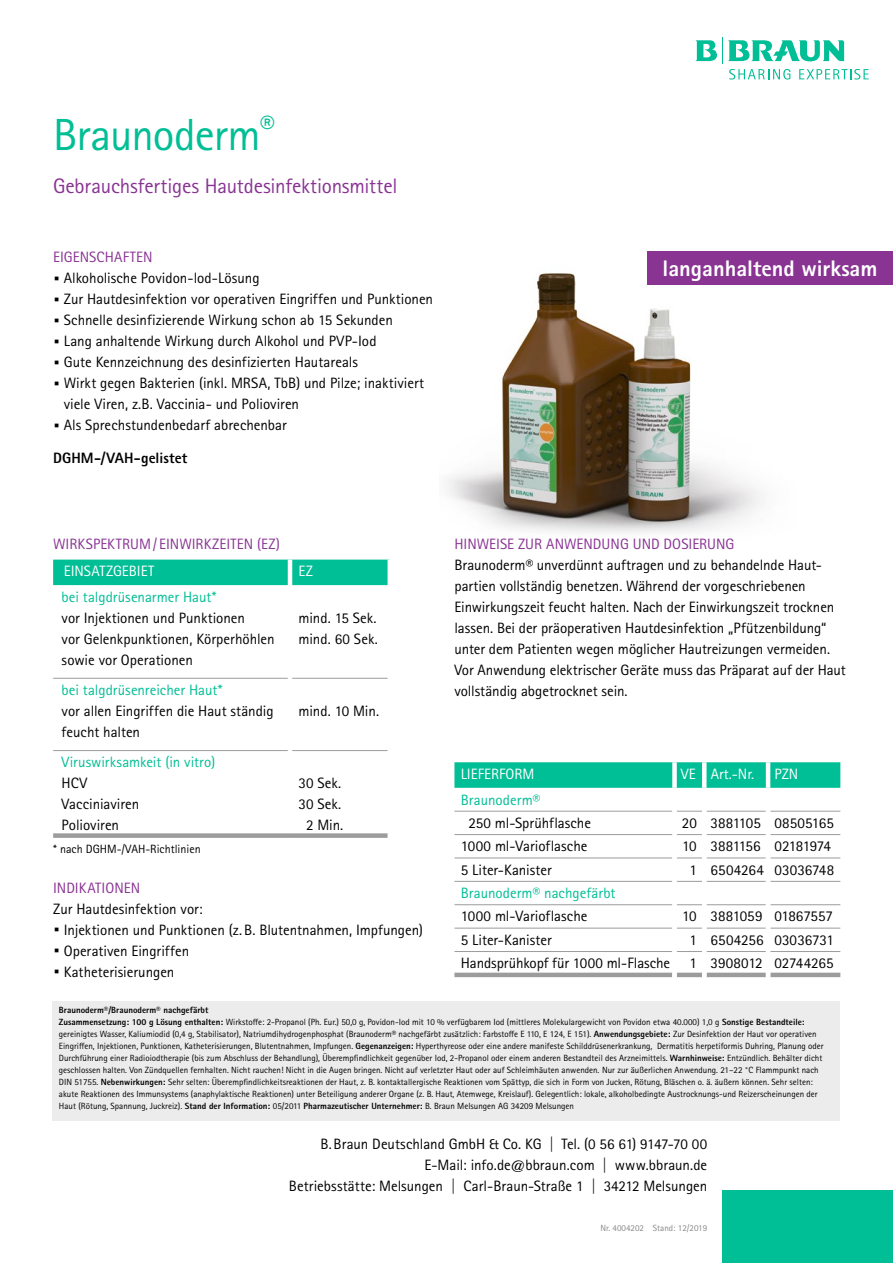
<style>
.page{position:relative;width:893px;height:1263px;background:#fff}
.page>*{position:absolute;margin:0;border:0;box-sizing:border-box;transform-origin:0 0}
.t1{font:45px "Rotis Sans Serif Pro";letter-spacing:-.02em;color:#00be95}
.t2{font:800 22.5px "Rotis Sans Serif Pro";color:#fff}
.t3{font:21px "Rotis Sans Serif Pro";letter-spacing:-.01em;color:#893393}
.t4{font:15px/21px "Rotis Sans Serif Pro";letter-spacing:-.005em;color:#000}
.t5{font:15px "Rotis Sans Serif Pro";color:#00be95}
.t6{font:15px "Rotis Sans Serif Pro";color:#893393}
.t7{font:15px "Rotis Sans Serif Pro";color:#fff}
.t8{font:800 15px "Rotis Sans Serif Pro";letter-spacing:.005em;color:#000}
.t9{font:15px "Rotis Sans Serif Pro";letter-spacing:-.035em;color:#000}
.t10{font:12px "Rotis Sans Serif Pro";color:#000}
.t11{font:9px/12px "Rotis Sans Serif Pro";color:#000}
.t12{font:9px "Rotis Sans Serif Pro";color:#868786}
.s1{font-weight:800;font-size:30px}
.s2{font-weight:800}
</style>
<div class="page">
<img style="left:447px;top:273px;width:314px;height:260px">
<div style="left:722px;top:1191px;width:171px;height:72px;background:#00be95"></div>
<svg style="left:695px;top:37px;width:174px;height:43px"></svg>
<svg style="left:454px;top:762px;width:386px;height:26px;background:#05bf97"></svg>
<hr style="left:454px;top:811px;width:218px;height:1px;background:#9c9c9d">
<svg style="left:677px;top:811px;width:25px;height:1px"></svg>
<hr style="left:706px;top:811px;width:60px;height:1px;background:#9c9c9d">
<hr style="left:770px;top:811px;width:70px;height:1px;background:#9c9c9d">
<hr style="left:454px;top:834px;width:218px;height:1px;background:#9c9c9d">
<svg style="left:677px;top:834px;width:25px;height:1px"></svg>
<hr style="left:706px;top:834px;width:60px;height:1px;background:#9c9c9d">
<hr style="left:770px;top:834px;width:70px;height:1px;background:#9c9c9d">
<hr style="left:454px;top:857px;width:218px;height:1px;background:#9c9c9d">
<svg style="left:677px;top:857px;width:25px;height:1px"></svg>
<hr style="left:706px;top:857px;width:60px;height:1px;background:#9c9c9d">
<hr style="left:770px;top:857px;width:70px;height:1px;background:#9c9c9d">
<hr style="left:454px;top:881px;width:218px;height:1px;background:#9c9c9d">
<svg style="left:677px;top:881px;width:25px;height:1px"></svg>
<hr style="left:706px;top:881px;width:60px;height:1px;background:#9c9c9d">
<hr style="left:770px;top:881px;width:70px;height:1px;background:#9c9c9d">
<hr style="left:454px;top:904px;width:218px;height:1px;background:#9c9c9d">
<svg style="left:677px;top:904px;width:25px;height:1px"></svg>
<hr style="left:706px;top:904px;width:60px;height:1px;background:#9c9c9d">
<hr style="left:770px;top:904px;width:70px;height:1px;background:#9c9c9d">
<hr style="left:454px;top:928px;width:218px;height:1px;background:#9c9c9d">
<svg style="left:677px;top:928px;width:25px;height:1px"></svg>
<hr style="left:706px;top:928px;width:60px;height:1px;background:#9c9c9d">
<hr style="left:770px;top:928px;width:70px;height:1px;background:#9c9c9d">
<hr style="left:454px;top:951px;width:218px;height:1px;background:#9c9c9d">
<svg style="left:677px;top:951px;width:25px;height:1px"></svg>
<hr style="left:706px;top:951px;width:60px;height:1px;background:#9c9c9d">
<hr style="left:770px;top:951px;width:70px;height:1px;background:#9c9c9d">
<div style="left:672px;top:762px;width:5px;height:26px;background:#fff"></div>
<hr style="left:702px;top:762px;width:4px;height:26px;background:#fff">
<hr style="left:766px;top:762px;width:4px;height:26px;background:#fff">
<hr style="left:454px;top:973px;width:218px;height:4px;background:#9c9c9d">
<hr style="left:677px;top:973px;width:25px;height:4px;background:#9c9c9d">
<hr style="left:706px;top:973px;width:60px;height:4px;background:#9c9c9d">
<hr style="left:770px;top:973px;width:70px;height:4px;background:#9c9c9d">
<div style="left:53px;top:560px;width:335px;height:25px;background:#00be95"></div>
<hr style="left:53px;top:678px;width:235px;height:1px;background:#9c9c9d">
<hr style="left:292px;top:678px;width:96px;height:1px;background:#9c9c9d">
<hr style="left:53px;top:750px;width:235px;height:1px;background:#9c9c9d">
<hr style="left:292px;top:750px;width:96px;height:1px;background:#9c9c9d">
<hr style="left:288px;top:560px;width:4px;height:25px;background:#fff">
<div style="left:53px;top:833px;width:237px;height:5px;background:#9c9c9d"></div>
<div style="left:290px;top:833px;width:98px;height:5px;background:#9c9c9d"></div>
<div style="left:53px;top:1002px;width:787px;height:119px;background:#ececed"></div>
<div style="left:647px;top:252px;width:246px;height:33px;background:#893393"></div>
<h1 class="t1" style="left:53px;top:108px;width:223px">Braunoderm<sup>®</sup></h1>
<h3 class="t3" style="left:53px;top:173px;width:346px">Gebrauchsfertiges Hautdesinfektionsmittel</h3>
<h3 class="t6" style="left:53px;top:248px;width:101px">EIGENSCHAFTEN</h3>
<h3 class="t4" style="left:53px;top:268px;width:208px"><span class="s1">·</span> Alkoholische Povidon-lod-Lösung</h3>
<h3 class="t4" style="left:53px;top:289px;width:381px"><span class="s1">·</span> Zur Hautdesinfektion vor operativen Eingriffen und Punktionen</h3>
<h3 class="t4" style="left:53px;top:310px;width:341px"><span class="s1">·</span> Schnelle desinfizierende Wirkung schon ab 15 Sekunden</h3>
<h3 class="t4" style="left:53px;top:331px;width:325px"><span class="s1">·</span> Lang anhaltende Wirkung durch Alkohol und PVP-Iod</h3>
<h3 class="t4" style="left:53px;top:352px;width:306px"><span class="s1">·</span> Gute Kennzeichnung des desinfizierten Hautareals</h3>
<h3 class="t4" style="left:53px;top:373px;width:373px"><span class="s1">·</span> Wirkt gegen Bakterien (inkl. MRSA, TbB) und Pilze; inaktiviert</h3>
<h3 class="t4" style="left:64px;top:394px;width:237px">viele Viren, z.B. Vaccinia- und Polioviren</h3>
<h3 class="t4" style="left:53px;top:415px;width:235px"><span class="s1">·</span> Als Sprechstundenbedarf abrechenbar</h3>
<h3 class="t8" style="left:53px;top:449px;width:136px">DGHM-/VAH-gelistet</h3>
<h2 class="t2" style="left:663px;top:254px;width:216px">langanhaltend wirksam</h2>
<h3 class="t6" style="left:53px;top:535px;width:228px">WIRKSPEKTRUM/ EINWIRKZEITEN (EZ)</h3>
<h3 class="t7" style="left:64px;top:562px;width:92px">EINSATZGEBIET</h3>
<h3 class="t7" style="left:298px;top:562px;width:16px">EZ</h3>
<h3 class="t5" style="left:62px;top:588px;width:156px">bei talgdrüsenarmer Haut*</h3>
<h3 class="t4" style="left:62px;top:607px;width:215px">vor Injektionen und Punktionen<br>vor Gelenkpunktionen, Körperhöhlen sowie vor Operationen</h3>
<h3 class="t4" style="left:298px;top:607px;width:81px">mind. 15 Sek. mind. 60 Sek.</h3>
<h3 class="t5" style="left:62px;top:681px;width:162px">bei talgdrüsenreicher Haut*</h3>
<h3 class="t4" style="left:62px;top:700px;width:214px">vor allen Eingriffen die Haut ständig feucht halten</h3>
<h3 class="t4" style="left:298px;top:700px;width:82px">mind. 10 Min.</h3>
<h3 class="t5" style="left:62px;top:753px;width:155px">Viruswirksamkeit (in vitro)</h3>
<h3 class="t4" style="left:62px;top:773px;width:79px">HCV<br>Vacciniaviren<br>Polioviren</h3>
<h3 class="t4" style="left:298px;top:773px;width:46px;text-align:center">30 Sek.<br>30 Sek.<br>2 Min.</h3>
<h3 class="t10" style="left:53px;top:841px;width:149px">* nach DGHM-/VAH-Richtlinien</h3>
<h3 class="t6" style="left:53px;top:879px;width:89px">INDIKATIONEN</h3>
<h3 class="t4" style="left:53px;top:898px;width:371px">Zur Hautdesinfektion vor:<br><span class="s1">·</span> Injektionen und Punktionen (z.B. Blutentnahmen, Impfungen) <span class="s1">·</span> Operativen Eingriffen<br><span class="s1">·</span> Katheterisierungen</h3>
<h3 class="t6" style="left:454px;top:535px;width:282px">HINWEISE ZUR ANWENDUNG UND DOSIERUNG</h3>
<p class="t4" style="left:454px;top:555px;width:393px">Braunoderm® unverdünnt auftragen und zu behandelnde Haut&shy;partien vollständig benetzen. Während der vorgeschriebenen Einwirkungszeit feucht halten. Nach der Einwirkungszeit trocknen lassen. Bei der präoperativen Hautdesinfektion „Pfützenbildung“ unter dem Patienten wegen möglicher Hautreizungen vermeiden.<br>Vor Anwendung elektrischer Geräte muss das Präparat auf der Haut vollständig abgetrocknet sein.</p>
<h3 class="t7" style="left:461px;top:765px;width:75px">LIEFERFORM</h3>
<h3 class="t7" style="left:681px;top:765px;width:75px">VE Art.-Nr.</h3>
<h3 class="t7" style="left:774px;top:765px;width:25px">PZN</h3>
<h3 class="t5" style="left:461px;top:791px;width:81px">Braunoderm®</h3>
<h3 class="t4" style="left:468px;top:812px;width:124px">250 ml-Sprühflasche</h3>
<h3 class="t4" style="left:682px;top:812px;width:153px">20 3881105 08505165</h3>
<h3 class="t4" style="left:461px;top:836px;width:128px">1000 ml-Varioflasche</h3>
<h3 class="t9" style="left:682px;top:837px;width:150px">10 3881156 02181974</h3>
<h3 class="t4" style="left:461px;top:859px;width:92px">5 Liter-Kanister</h3>
<h3 class="t4" style="left:689px;top:859px;width:146px">1 6504264 03036748</h3>
<h3 class="t5" style="left:461px;top:884px;width:156px">Braunoderm® nachgefärbt</h3>
<h3 class="t4" style="left:461px;top:906px;width:128px">1000 ml-Varioflasche</h3>
<h3 class="t4" style="left:682px;top:906px;width:152px">10 3881059 01867557</h3>
<h3 class="t4" style="left:461px;top:929px;width:92px">5 Liter-Kanister</h3>
<h3 class="t4" style="left:689px;top:929px;width:146px">1 6504256 03036731</h3>
<h3 class="t4" style="left:461px;top:953px;width:211px">Handsprühkopf für 1000 ml-Flasche</h3>
<h3 class="t4" style="left:689px;top:953px;width:146px">1 3908012 02744265</h3>
<p class="t11" style="left:59px;top:1004px;width:766px"><span class="s2">Braunoderm®/Braunoderm® nachgefärbt<br>Zusammensetzung: 100 g Lösung enthalten:</span> Wirkstoffe: 2-Propanol (Ph. Eur.) 50,0 g, Povidon-Iod mit 10 % verfügbarem Iod (mittleres Molekulargewicht von Povidon etwa 40.000) 1,0 g <span class="s2">Sonstige Bestandteile: </span>gereinigtes Wasser, Kaliumiodid (0,4 g, Stabilisator), Natriumdihydrogenphosphat (Braunoderm® nachgefärbt zusätzlich: Farbstoffe E 110, E 124, E 151). <span class="s2">Anwendungsgebiete:</span> Zur Desinfektion der Haut vor operativen Eingriffen, Injektionen, Punktionen, Katheterisierungen, Blutentnahmen, Impfungen. <span class="s2">Gegenanzeigen:</span> Hyperthyreose oder eine andere manifeste Schilddrüsenerkrankung, Dermatitis herpetiformis Duhring, Planung oder Durchführung einer Radioiodtherapie (bis zum Abschluss der Behandlung), Überempfindlichkeit gegenüber Iod, 2-Propanol oder einem anderen Bestandteil des Arzneimittels. <span class="s2">Warnhinweise:</span> Entzündlich. Behälter dicht geschlossen halten. Von Zündquellen fernhalten. Nicht rauchen! Nicht in die Augen bringen. Nicht auf verletzter Haut oder auf Schleimhäuten anwenden. Nur zur äußerlichen Anwendung. 21–22 °C Flammpunkt nach DIN 51755. <span class="s2">Nebenwirkungen:</span> Sehr selten: Überempfindlichkeitsreaktionen der Haut, z. B. kontaktallergische Reaktionen vom Spättyp, die sich in Form von Jucken, Rötung, Bläschen o. ä. äußern können. Sehr selten: akute Reaktionen des Immunsystems (anaphylaktische Reaktionen) unter Beteiligung anderer Organe (z. B. Haut, Atemwege, Kreislauf). Gelegentlich: lokale, alkoholbedingte Austrocknungs-und Reizerscheinungen der Haut (Rötung, Spannung, Juckreiz). <span class="s2">Stand der Information:</span> 05/2011 <span class="s2">Pharmazeutischer Unternehmer:</span> B. Braun Melsungen AG 34209 Melsungen</p>
<h3 class="t4" style="left:289px;top:1133px;width:420px;text-align:right">B.Braun Deutschland GmbH &amp; Co. KG | Tel. (0 56 61) 9147-70 00<br>E-Mail: info.de@bbraun.com | www.bbraun.de<br>Betriebsstätte: Melsungen | Carl-Braun-Straße 1 | 34212 Melsungen</h3>
<p class="t12" style="left:600px;top:1223px;width:108px">Nr. 4004202 Stand: 12/2019</p>
</div>
